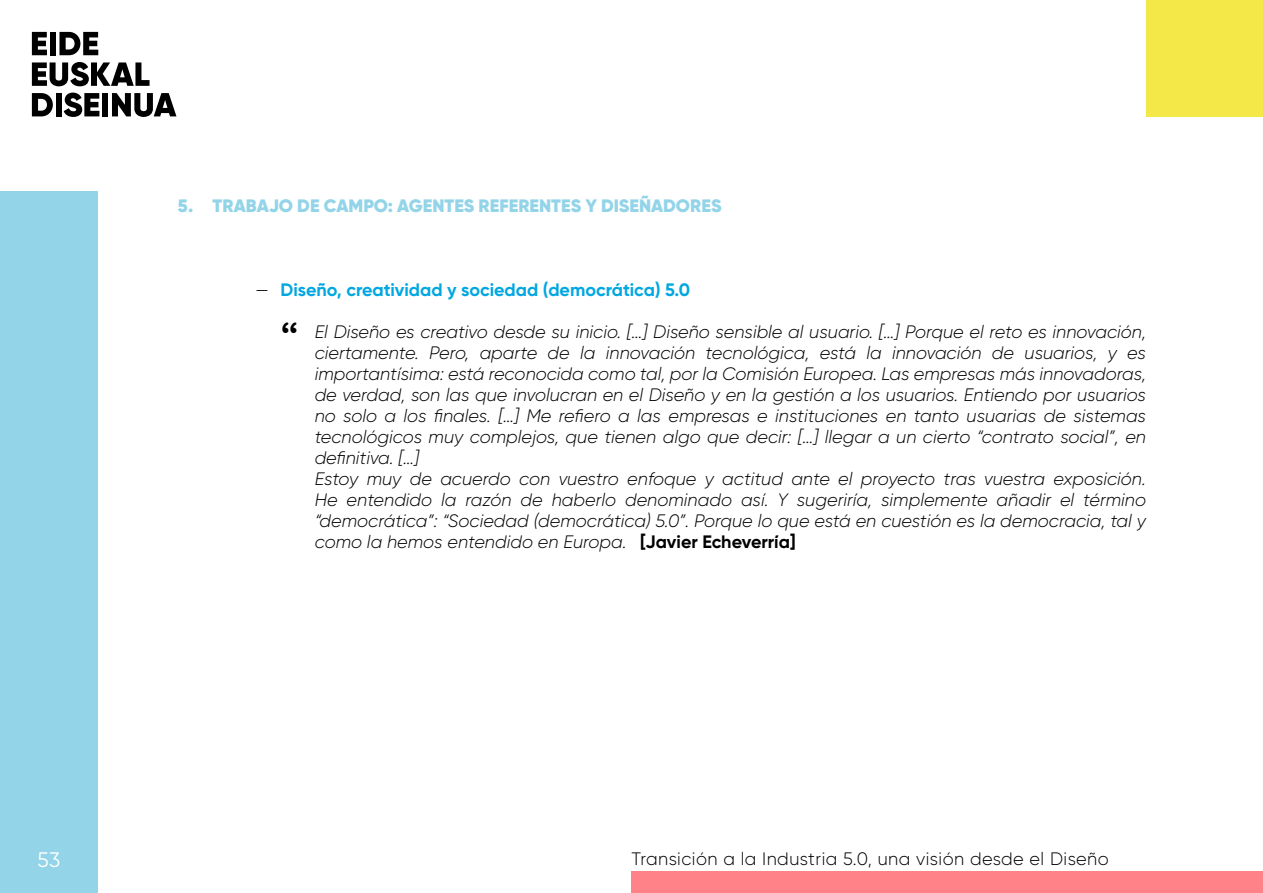
<style>
.page{position:relative;width:1263px;height:893px;background:#fff}
.page>*{position:absolute;margin:0;border:0;box-sizing:border-box;transform-origin:0 0}
.t1{font:21px "Gilroy";color:#fff}
.t2{font:italic 300 18px/21px "Gilroy";color:#000}
.t3{font:300 18px "Gilroy";letter-spacing:.025em;color:#000}
.t4{font:900 18px "Gilroy";color:#93d4e9}
.t5{font:700 18px "Gilroy";color:#00a7e1}
.s1{font-weight:300;color:#000}
.s2{font-family:"Arial Rounded MT Bold";font-weight:400;font-style:normal;font-size:37.5px}
.s3{font-weight:700;font-style:normal}
</style>
<div class="page">
<div style="left:0;top:191px;width:98px;height:702px;background:#93d4e9"></div>
<div style="left:631px;top:872px;width:632px;height:21px;background:#ff8289"></div>
<div style="left:1146px;top:0;width:117px;height:117px;background:#f4e849"></div>
<svg style="left:32px;top:32px;width:15px;height:23px"></svg>
<div style="left:50px;top:32px;width:6px;height:23px;background:#000"></div>
<svg style="left:59px;top:32px;width:39px;height:23px"></svg>
<svg style="left:32px;top:62px;width:118px;height:24px"></svg>
<svg style="left:32px;top:93px;width:21px;height:23px"></svg>
<div style="left:56px;top:93px;width:6px;height:23px;background:#000"></div>
<svg style="left:64px;top:93px;width:35px;height:24px"></svg>
<div style="left:102px;top:93px;width:6px;height:23px;background:#000"></div>
<svg style="left:112px;top:93px;width:64px;height:24px"></svg>
<p class="t4" style="left:178px;top:194px;width:545px">5. TRABAJO DE CAMPO: AGENTES REFERENTES Y DISEÑADORES</p>
<p class="t5" style="left:255px;top:278px;width:436px"><span class="s1">—</span> Diseño, creatividad y sociedad (democrática) 5.0</p>
<p class="t2" style="left:315px;top:321px;width:833px;text-indent:-34px"><span class="s2">“</span> El Diseño es creativo desde su inicio. […] Diseño sensible al usuario. […] Porque el reto es innovación, ciertamente. Pero, aparte de la innovación tecnológica, está la innovación de usuarios, y es importantísima: está reconocida como tal, por la Comisión Europea. Las empresas más innovadoras, de verdad, son las que involucran en el Diseño y en la gestión a los usuarios. Entiendo por usuarios no solo a los finales. […] Me refiero a las empresas e instituciones en tanto usuarias de sistemas tecnológicos muy complejos, que tienen algo que decir: […] llegar a un cierto “contrato social”, en definitiva. […]<br>Estoy muy de acuerdo con vuestro enfoque y actitud ante el proyecto tras vuestra exposición.<br>He entendido la razón de haberlo denominado así. Y sugeriría, simplemente añadir el término “democrática”: “Sociedad (democrática) 5.0”. Porque lo que está en cuestión es la democracia, tal y como la hemos entendido en Europa. <span class="s3">[Javier Echeverría]</span></p>
<p class="t1" style="left:38px;top:847px;width:24px">53</p>
<p class="t3" style="left:631px;top:848px;width:479px">Transición a la Industria 5.0, una visión desde el Diseño</p>
</div>
